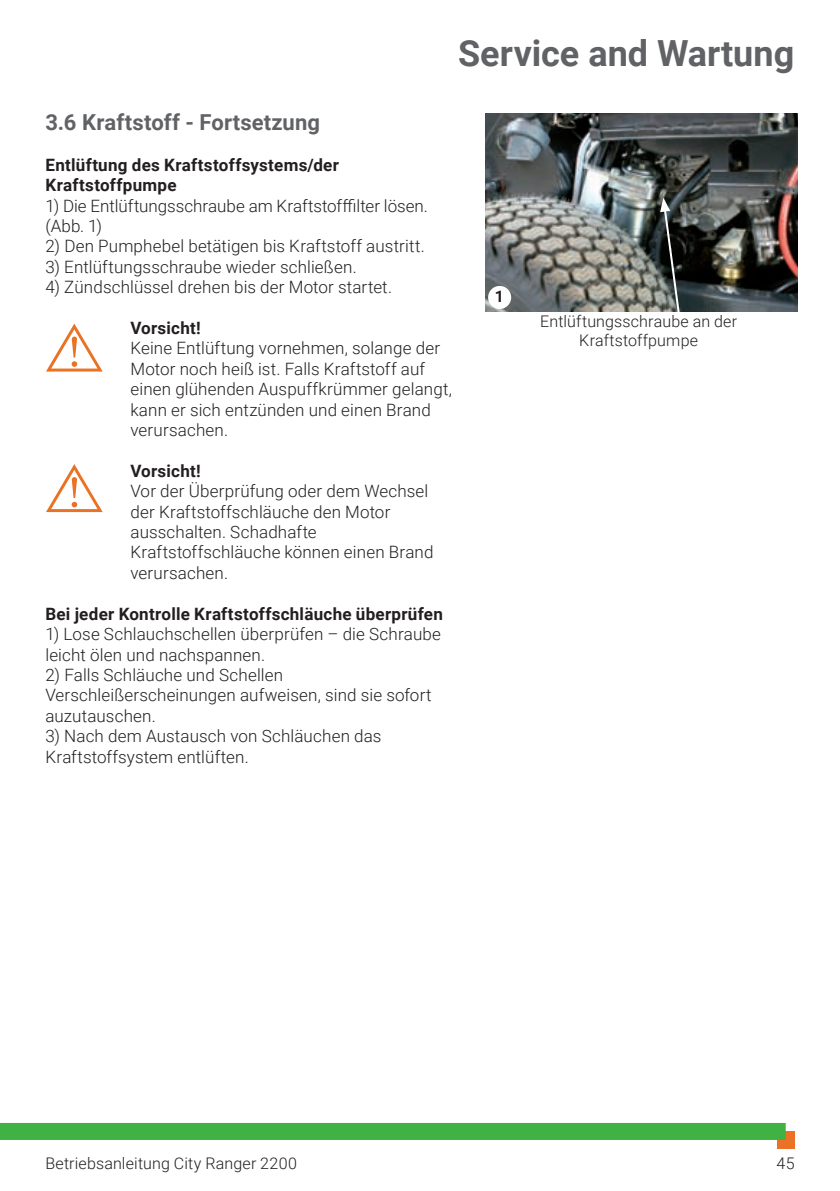
<style>
.page{position:relative;width:840px;height:1191px;background:#fff}
.page>*{position:absolute;margin:0;border:0;box-sizing:border-box;transform-origin:0 0}
.t1{font:700 36px "Roboto";color:#616265}
.t2{font:700 22px "Roboto";letter-spacing:.01em;color:#616265}
.t3{font:300 17px/20.4px "Roboto";letter-spacing:.01em;color:#231f20}
.t4{font:700 17px/20.4px "Roboto";letter-spacing:.015em;color:#231f20}
.t5{font:300 16px/19.2px "Roboto";letter-spacing:.01em;color:#231f20;text-align:center}
.t6{font:700 16px "Roboto";color:#231f20}
</style>
<div class="page">
<div style="left:776px;top:1131px;width:18px;height:17px;background:#ea7125"></div>
<div style="left:0;top:1123px;width:785px;height:17px;background:#40b143"></div>
<img style="left:485px;top:113px;width:312px;height:199px">
<div style="left:488px;top:286px;width:23px;height:23px;background:#fff;border-radius:50%"></div>
<svg style="left:659px;top:198px;width:21px;height:114px;background:#474c4a"></svg>
<svg style="left:46px;top:323px;width:57px;height:48px"></svg>
<svg style="left:46px;top:464px;width:57px;height:48px"></svg>
<h1 class="t1" style="left:458px;top:28px;width:337px">Service and Wartung</h1>
<p class="t2" style="left:45px;top:107px;width:276px">3.6 Kraftstoff - Fortsetzung</p>
<p class="t4" style="left:45px;top:154px;width:295px">Entlüftung des Kraftstoffsystems/der<br>Kraftstoffpumpe</p>
<p class="t3" style="left:45px;top:195px;width:384px">1) Die Entlüftungsschraube am Kraftstofffilter lösen. (Abb. 1)</p>
<p class="t3" style="left:45px;top:235px;width:381px">2) Den Pumphebel betätigen bis Kraftstoff austritt.</p>
<p class="t3" style="left:45px;top:256px;width:313px">3) Entlüftungsschraube wieder schließen.</p>
<p class="t3" style="left:45px;top:276px;width:348px">4) Zündschlüssel drehen bis der Motor startet.</p>
<p class="t4" style="left:130px;top:317px;width:72px">Vorsicht!</p>
<p class="t3" style="left:130px;top:337px;width:323px">Keine Entlüftung vornehmen, solange der Motor noch heiß ist. Falls Kraftstoff auf einen glühenden Auspuffkrümmer gelangt, kann er sich entzünden und einen Brand verursachen.</p>
<p class="t4" style="left:130px;top:460px;width:72px">Vorsicht!</p>
<p class="t3" style="left:130px;top:480px;width:304px">Vor der Überprüfung oder dem Wechsel der Kraftstoffschläuche den Motor ausschalten. Schadhafte<br>Kraftstoffschläuche können einen Brand verursachen.</p>
<p class="t4" style="left:45px;top:603px;width:399px">Bei jeder Kontrolle Kraftstoffschläuche überprüfen</p>
<p class="t3" style="left:45px;top:623px;width:397px">1) Lose Schlauchschellen überprüfen – die Schraube leicht ölen und nachspannen.</p>
<p class="t3" style="left:45px;top:664px;width:387px">2) Falls Schläuche und Schellen<br>Verschleißerscheinungen aufweisen, sind sie sofort auzutauschen.</p>
<p class="t3" style="left:45px;top:725px;width:337px">3) Nach dem Austausch von Schläuchen das<br>Kraftstoffsystem entlüften.</p>
<p class="t6" style="left:494px;top:285px;width:11px">1</p>
<p class="t5" style="left:539px;top:311px;width:198px">Entlüftungsschraube an der<br>Kraftstoffpumpe</p>
<p class="t5" style="left:45px;top:1153px;width:253px">Betriebsanleitung City Ranger 2200</p>
<p class="t5" style="left:775px;top:1153px;width:20px">45</p>
</div>
